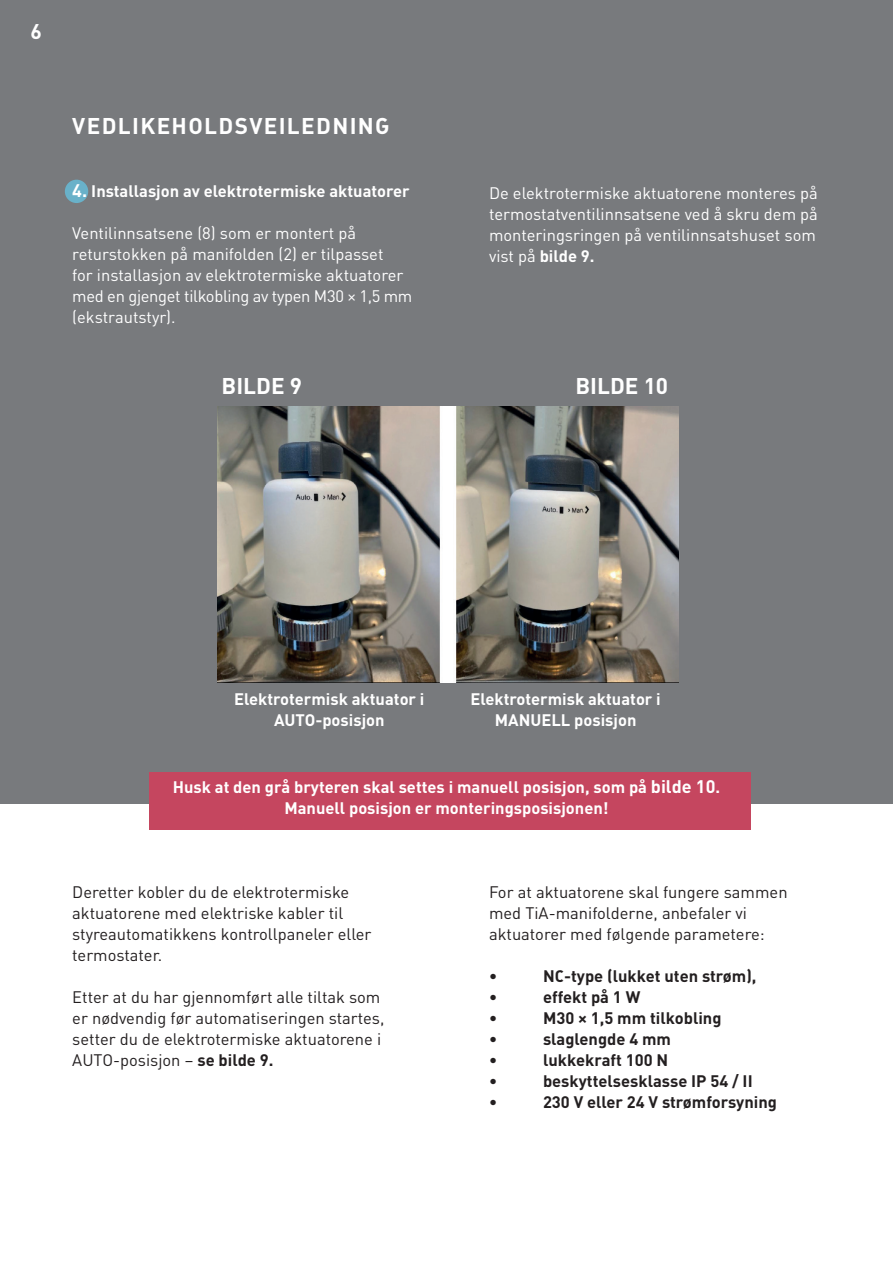
<style>
.page{position:relative;width:893px;height:1263px;background:#fff}
.page>*{position:absolute;margin:0;border:0;box-sizing:border-box;transform-origin:0 0}
.t1{font:700 22.5px "DIN";letter-spacing:.06em;color:#fff}
.t2{font:700 21px "DIN";color:#fff}
.t3{font:16.5px/21px "DIN";color:#231f20}
.t4{font:16.5px/21px "DIN";color:#fff}
.t5{font:700 16.5px/21px "DIN";color:#fff;text-align:center}
.t6{font:700 16.5px "DIN";color:#231f20}
.s1{font-size:18px}
.s2{font-weight:700}
</style>
<div class="page">
<div style="left:0;top:0;width:893px;height:804px;background:#787a7d"></div>
<div style="left:65px;top:180px;width:23px;height:23px;background:#69b1c9;border-radius:50%"></div>
<div style="left:149px;top:772px;width:601px;height:57px;background:#c5465f"></div>
<img style="left:217px;top:407px;width:462px;height:275px">
<p class="t2" style="left:30px;top:17px;width:13px">6</p>
<p class="t1" style="left:72px;top:111px;width:319px">VEDLIKEHOLDSVEILEDNING</p>
<p class="t5" style="left:72px;top:179px;width:339px"><span class="s1">4.</span> Installasjon av elektrotermiske aktuatorer</p>
<p class="t4" style="left:72px;top:222px;width:342px">Ventilinnsatsene (8) som er montert på returstokken på manifolden (2) er tilpasset<br>for installasjon av elektrotermiske aktuatorer med en gjenget tilkobling av typen M30 × 1,5 mm (ekstrautstyr).</p>
<p class="t4" style="left:489px;top:182px;width:330px">De elektrotermiske aktuatorene monteres på termostatventilinnsatsene ved å skru dem på monteringsringen på ventilinnsatshuset som vist på <span class="s2">bilde 9.</span></p>
<p class="t1" style="left:222px;top:371px;width:82px">BILDE 9</p>
<p class="t1" style="left:575px;top:371px;width:94px">BILDE 10</p>
<p class="t5" style="left:234px;top:687px;width:192px">Elektrotermisk aktuator i<br>AUTO-posisjon</p>
<p class="t5" style="left:471px;top:687px;width:192px">Elektrotermisk aktuator i<br>MANUELL posisjon</p>
<p class="t5" style="left:173px;top:776px;width:549px">Husk at den grå bryteren skal settes i manuell posisjon, som på <span class="s1">bilde 10</span>.</p>
<p class="t5" style="left:284px;top:797px;width:326px">Manuell posisjon er monteringsposisjonen!</p>
<p class="t3" style="left:72px;top:881px;width:301px">Deretter kobler du de elektrotermiske aktuatorene med elektriske kabler til styreautomatikkens kontrollpaneler eller termostater.</p>
<p class="t3" style="left:72px;top:986px;width:314px">Etter at du har gjennomført alle tiltak som er nødvendig før automatiseringen startes, setter du de elektrotermiske aktuatorene i AUTO-posisjon – <span class="s2">se bilde 9.</span></p>
<p class="t3" style="left:489px;top:881px;width:300px">For at aktuatorene skal fungere sammen med TiA-manifolderne, anbefaler vi aktuatorer med følgende parametere:</p>
<p class="t6" style="left:489px;top:965px;width:10px">•</p>
<p class="t6" style="left:543px;top:965px;width:215px">NC-type (lukket uten strøm),</p>
<p class="t6" style="left:489px;top:986px;width:10px">•</p>
<p class="t6" style="left:543px;top:986px;width:99px">effekt på 1 W</p>
<p class="t6" style="left:489px;top:1007px;width:10px">•</p>
<p class="t6" style="left:543px;top:1007px;width:180px">M30 × 1,5 mm tilkobling</p>
<p class="t6" style="left:489px;top:1028px;width:10px">•</p>
<p class="t6" style="left:543px;top:1028px;width:130px">slaglengde 4 mm</p>
<p class="t6" style="left:489px;top:1049px;width:10px">•</p>
<p class="t6" style="left:543px;top:1049px;width:127px">lukkekraft 100 N</p>
<p class="t6" style="left:489px;top:1070px;width:10px">•</p>
<p class="t6" style="left:543px;top:1070px;width:211px">beskyttelsesklasse IP 54 / II</p>
<p class="t6" style="left:489px;top:1091px;width:10px">•</p>
<p class="t6" style="left:543px;top:1091px;width:236px">230 V eller 24 V strømforsyning</p>
</div>
